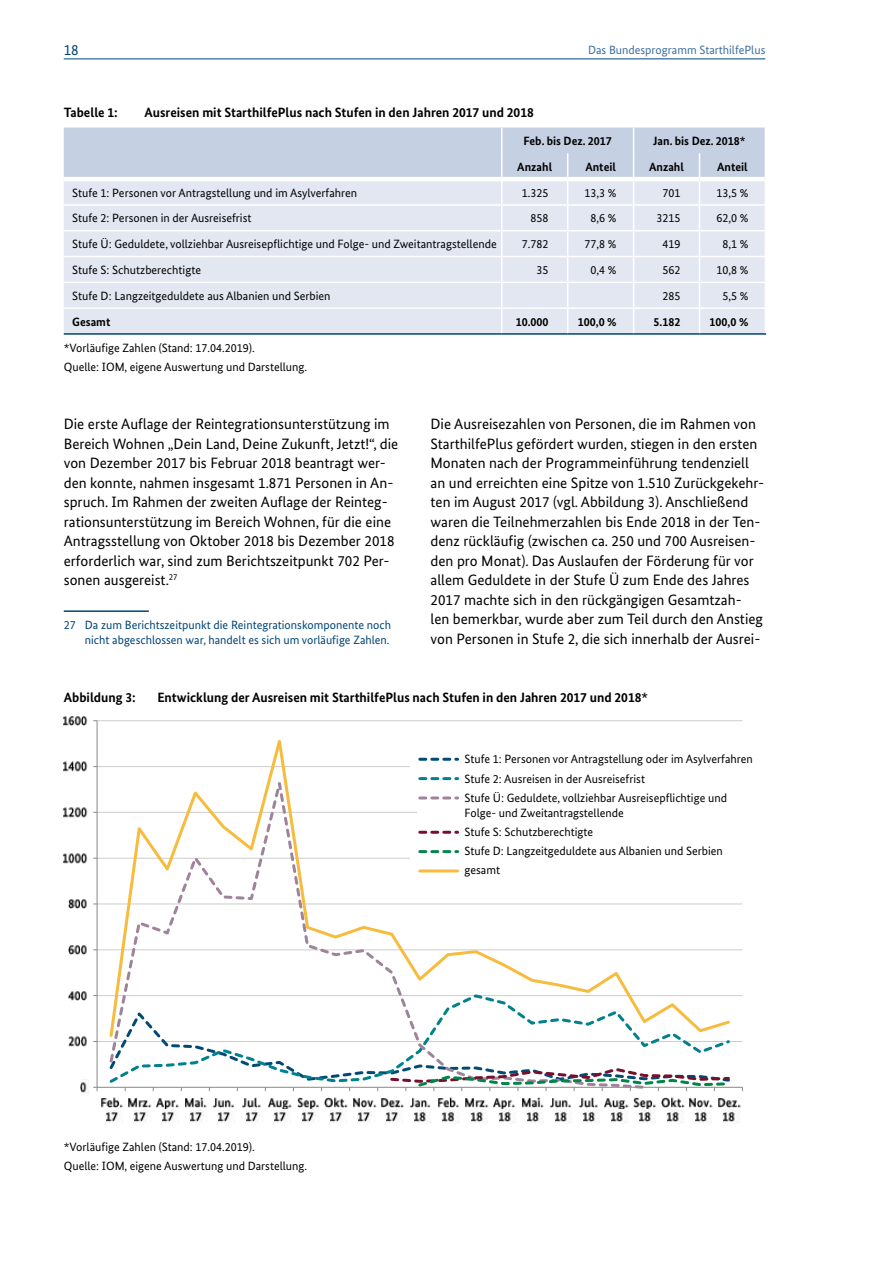
<style>
.page{position:relative;width:893px;height:1263px;background:#fff}
.page>*{position:absolute;margin:0;border:0;box-sizing:border-box;transform-origin:0 0}
.Fließtext_WP{font:15px/19.5px "Bundes Sans";color:#000}
.t1{font:15px "Bundes Sans";color:#004577}
.Abbildungsüberschrif{font:700 13.5px "Bundes Sans";color:#000}
.Tabellenüberschrift{font:700 13.5px "Bundes Sans";color:#000}
.Tabellentext{font:12px "Bundes Sans";color:#000}
.Quelle{font:12px "Bundes Sans";color:#000}
.Fußnote{font:12px/14.4px "Bundes Sans";color:#004577;text-align:right}
.Tabellenzahl{font:12px "Bundes Sans";color:#000}
.Tabellenkopf2{font:700 12px "Bundes Sans";color:#000}
.t2{font:12px "Bundes Sans";color:#3e6f9d}
.Tabellenzahl-2{font:700 12px "Bundes Sans";color:#000}
.Tabellentext-2{font:700 12px "Bundes Sans";color:#000}
</style>
<div class="page">
<hr style="left:64px;top:59px;width:701px;height:1px;background:#004577">
<hr style="left:64px;top:333px;width:438px;height:2px;background:#004577">
<hr style="left:502px;top:333px;width:66px;height:2px;background:#004577">
<hr style="left:568px;top:333px;width:66px;height:2px;background:#004577">
<hr style="left:634px;top:333px;width:65px;height:2px;background:#004577">
<hr style="left:699px;top:333px;width:67px;height:2px;background:#004577">
<svg style="left:64px;top:128px;width:701px;height:205px;background:#dce2ee"></svg>
<hr style="left:64px;top:177px;width:438px;height:4px;background:#fff">
<hr style="left:64px;top:610px;width:85px;height:2px;background:#004577">
<hr style="left:97px;top:1041px;width:645px;height:1px;background:#ccc">
<hr style="left:97px;top:995px;width:645px;height:1px;background:#ccc">
<hr style="left:97px;top:949px;width:645px;height:1px;background:#ccc">
<hr style="left:97px;top:903px;width:645px;height:1px;background:#ccc">
<hr style="left:97px;top:858px;width:645px;height:1px;background:#ccc">
<hr style="left:97px;top:812px;width:645px;height:1px;background:#ccc">
<hr style="left:97px;top:766px;width:645px;height:1px;background:#ccc">
<hr style="left:97px;top:720px;width:645px;height:1px;background:#ccc">
<hr style="left:97px;top:721px;width:1px;height:366px;background:#898989">
<hr style="left:97px;top:1087px;width:645px;height:1px;background:#898989">
<svg style="left:108px;top:1039px;width:539px;height:49px"></svg>
<svg style="left:388px;top:1066px;width:343px;height:25px"></svg>
<svg style="left:108px;top:740px;width:624px;height:299px"></svg>
<img style="left:80px;top:1081px;width:9px;height:13px">
<img style="left:68px;top:1036px;width:19px;height:11px">
<img style="left:68px;top:991px;width:19px;height:10px">
<img style="left:68px;top:945px;width:19px;height:10px">
<img style="left:68px;top:899px;width:19px;height:10px">
<img style="left:62px;top:853px;width:26px;height:11px">
<img style="left:62px;top:807px;width:26px;height:11px">
<img style="left:62px;top:761px;width:26px;height:11px">
<img style="left:62px;top:716px;width:26px;height:10px">
<img style="left:101px;top:1097px;width:78px;height:12px">
<img style="left:105px;top:1109px;width:18px;height:15px">
<img style="left:133px;top:1109px;width:18px;height:15px">
<img style="left:161px;top:1109px;width:18px;height:15px">
<img style="left:185px;top:1097px;width:49px;height:11px">
<img style="left:189px;top:1109px;width:18px;height:15px">
<img style="left:217px;top:1109px;width:18px;height:15px">
<img style="left:243px;top:1097px;width:18px;height:11px">
<img style="left:245px;top:1109px;width:18px;height:15px">
<img style="left:268px;top:1097px;width:51px;height:12px">
<img style="left:274px;top:1109px;width:17px;height:14px">
<img style="left:302px;top:1109px;width:17px;height:14px">
<img style="left:325px;top:1097px;width:79px;height:11px">
<img style="left:330px;top:1109px;width:17px;height:14px">
<img style="left:358px;top:1109px;width:17px;height:14px">
<img style="left:386px;top:1109px;width:17px;height:14px">
<img style="left:410px;top:1098px;width:21px;height:10px">
<img style="left:414px;top:1109px;width:17px;height:15px">
<img style="left:438px;top:1097px;width:106px;height:12px">
<img style="left:442px;top:1109px;width:18px;height:15px">
<img style="left:470px;top:1109px;width:18px;height:15px">
<img style="left:498px;top:1109px;width:18px;height:15px">
<img style="left:526px;top:1109px;width:18px;height:15px">
<img style="left:550px;top:1098px;width:21px;height:10px">
<img style="left:554px;top:1109px;width:18px;height:15px">
<img style="left:580px;top:1097px;width:18px;height:11px">
<img style="left:582px;top:1109px;width:18px;height:15px">
<img style="left:605px;top:1097px;width:136px;height:12px">
<img style="left:610px;top:1109px;width:18px;height:15px">
<img style="left:638px;top:1109px;width:18px;height:15px">
<img style="left:666px;top:1109px;width:18px;height:15px">
<img style="left:694px;top:1109px;width:18px;height:15px">
<img style="left:723px;top:1109px;width:17px;height:15px">
<div style="left:418px;top:749px;width:341px;height:130px;background:#fff"></div>
<div style="left:410px;top:826px;width:51px;height:62px;background:#fff"></div>
<svg style="left:420px;top:831px;width:38px;height:3px"></svg>
<svg style="left:420px;top:850px;width:38px;height:3px"></svg>
<hr style="left:420px;top:869px;width:38px;height:3px;background:#f7bb3d">
<div style="left:410px;top:736px;width:51px;height:70px;background:#fff"></div>
<svg style="left:420px;top:758px;width:38px;height:3px"></svg>
<svg style="left:420px;top:777px;width:38px;height:3px"></svg>
<svg style="left:420px;top:796px;width:38px;height:3px"></svg>
<p class="t1" style="left:64px;top:40px;width:16px">18</p>
<p class="t2" style="left:588px;top:43px;width:179px">Das Bundesprogramm StarthilfePlus</p>
<p class="Tabellenüberschrift" style="left:64px;top:104px;width:56px">Tabelle 1:</p>
<p class="Tabellenüberschrift" style="left:145px;top:104px;width:391px">Ausreisen mit StarthilfePlus nach Stufen in den Jahren 2017 und 2018</p>
<p class="Tabellenkopf2" style="left:523px;top:134px;width:90px">Feb. bis Dez. 2017</p>
<p class="Tabellenkopf2" style="left:653px;top:134px;width:94px">Jan. bis Dez. 2018*</p>
<p class="Tabellenkopf2" style="left:517px;top:159px;width:36px">Anzahl</p>
<p class="Tabellenkopf2" style="left:585px;top:159px;width:32px">Anteil</p>
<p class="Tabellenkopf2" style="left:649px;top:159px;width:36px">Anzahl</p>
<p class="Tabellenkopf2" style="left:717px;top:159px;width:32px">Anteil</p>
<p class="Tabellentext" style="left:72px;top:185px;width:286px">Stufe 1: Personen vor Antragstellung und im Asylverfahren</p>
<p class="Tabellenzahl" style="left:522px;top:185px;width:28px">1.325</p>
<p class="Tabellenzahl" style="left:584px;top:185px;width:34px">13,3 %</p>
<p class="Tabellenzahl" style="left:662px;top:185px;width:19px">701</p>
<p class="Tabellenzahl" style="left:716px;top:185px;width:34px">13,5 %</p>
<p class="Tabellentext" style="left:72px;top:211px;width:181px">Stufe 2: Personen in der Ausreisefrist</p>
<p class="Tabellenzahl" style="left:531px;top:211px;width:19px">858</p>
<p class="Tabellenzahl" style="left:590px;top:211px;width:28px">8,6 %</p>
<p class="Tabellenzahl" style="left:656px;top:211px;width:25px">3215</p>
<p class="Tabellenzahl" style="left:716px;top:211px;width:34px">62,0 %</p>
<p class="Tabellentext" style="left:72px;top:237px;width:426px">Stufe Ü: Geduldete, vollziehbar Ausreisepflichtige und Folge- und Zweitantragstellende</p>
<p class="Tabellenzahl" style="left:522px;top:237px;width:28px">7.782</p>
<p class="Tabellenzahl" style="left:584px;top:237px;width:34px">77,8 %</p>
<p class="Tabellenzahl" style="left:662px;top:237px;width:19px">419</p>
<p class="Tabellenzahl" style="left:722px;top:237px;width:28px">8,1 %</p>
<p class="Tabellentext" style="left:72px;top:263px;width:130px">Stufe S: Schutzberechtigte</p>
<p class="Tabellenzahl" style="left:537px;top:263px;width:13px">35</p>
<p class="Tabellenzahl" style="left:590px;top:263px;width:28px">0,4 %</p>
<p class="Tabellenzahl" style="left:662px;top:263px;width:19px">562</p>
<p class="Tabellenzahl" style="left:716px;top:263px;width:34px">10,8 %</p>
<p class="Tabellentext" style="left:72px;top:288px;width:260px">Stufe D: Langzeitgeduldete aus Albanien und Serbien</p>
<p class="Tabellenzahl" style="left:662px;top:288px;width:19px">285</p>
<p class="Tabellenzahl" style="left:722px;top:288px;width:28px">5,5 %</p>
<p class="Tabellentext-2" style="left:72px;top:314px;width:40px">Gesamt</p>
<p class="Tabellenzahl-2" style="left:516px;top:314px;width:34px">10.000</p>
<p class="Tabellenzahl-2" style="left:578px;top:314px;width:40px">100,0 %</p>
<p class="Tabellenzahl-2" style="left:653px;top:314px;width:28px">5.182</p>
<p class="Tabellenzahl-2" style="left:710px;top:314px;width:40px">100,0 %</p>
<p class="Quelle" style="left:64px;top:341px;width:192px">*Vorläufige Zahlen (Stand: 17.04.2019).</p>
<p class="Quelle" style="left:64px;top:360px;width:245px">Quelle: IOM, eigene Auswertung und Darstellung.</p>
<p class="Fließtext_WP" style="left:64px;top:414px;width:336px">Die erste Auflage der Reintegrationsunterstützung im Bereich Wohnen „Dein Land, Deine Zukunft, Jetzt!“, die von Dezember 2017 bis Februar 2018 beantragt wer&shy;den konnte, nahmen insgesamt 1.871 Personen in An&shy;spruch. Im Rahmen der zweiten Auflage der Reinteg&shy;rationsunterstützung im Bereich Wohnen, für die eine Antragsstellung von Oktober 2018 bis Dezember 2018 erforderlich war, sind zum Berichtszeitpunkt 702 Per&shy;sonen ausgereist.<sup>27</sup></p>
<p class="Fußnote" style="left:64px;top:618px;width:329px">27 Da zum Berichtszeitpunkt die Reintegrationskomponente noch nicht abgeschlossen war, handelt es sich um vorläufige Zahlen.</p>
<p class="Fließtext_WP" style="left:431px;top:414px;width:335px">Die Ausreisezahlen von Personen, die im Rahmen von StarthilfePlus gefördert wurden, stiegen in den ersten Monaten nach der Programmeinführung tendenziell an und erreichten eine Spitze von 1.510 Zurückgekehr&shy;ten im August 2017 (vgl. Abbildung 3). Anschließend waren die Teilnehmerzahlen bis Ende 2018 in der Ten&shy;denz rückläufig (zwischen ca. 250 und 700 Ausreisen&shy;den pro Monat). Das Auslaufen der Förderung für vor allem Geduldete in der Stufe Ü zum Ende des Jahres 2017 machte sich in den rückgängigen Gesamtzah&shy;len bemerkbar, wurde aber zum Teil durch den Anstieg von Personen in Stufe 2, die sich innerhalb der Ausrei-</p>
<p class="Abbildungsüberschrif" style="left:64px;top:689px;width:74px">Abbildung 3:</p>
<p class="Abbildungsüberschrif" style="left:157px;top:689px;width:492px">Entwicklung der Ausreisen mit StarthilfePlus nach Stufen in den Jahren 2017 und 2018*</p>
<p class="Quelle" style="left:64px;top:1139px;width:192px">*Vorläufige Zahlen (Stand: 17.04.2019).</p>
<p class="Quelle" style="left:64px;top:1158px;width:245px">Quelle: IOM, eigene Auswertung und Darstellung.</p>
<p class="Tabellentext" style="left:465px;top:752px;width:290px">Stufe 1: Personen vor Antragstellung oder im Asylverfahren</p>
<p class="Tabellentext" style="left:465px;top:771px;width:182px">Stufe 2: Ausreisen in der Ausreisefrist</p>
<p class="Tabellentext" style="left:465px;top:791px;width:264px">Stufe Ü: Geduldete, vollziehbar Ausreisepflichtige und</p>
<p class="Tabellentext" style="left:465px;top:805px;width:161px">Folge- und Zweitantragstellende</p>
<p class="Tabellentext" style="left:465px;top:824px;width:130px">Stufe S: Schutzberechtigte</p>
<p class="Tabellentext" style="left:465px;top:843px;width:260px">Stufe D: Langzeitgeduldete aus Albanien und Serbien</p>
<p class="Tabellentext" style="left:465px;top:862px;width:37px">gesamt</p>
</div>
